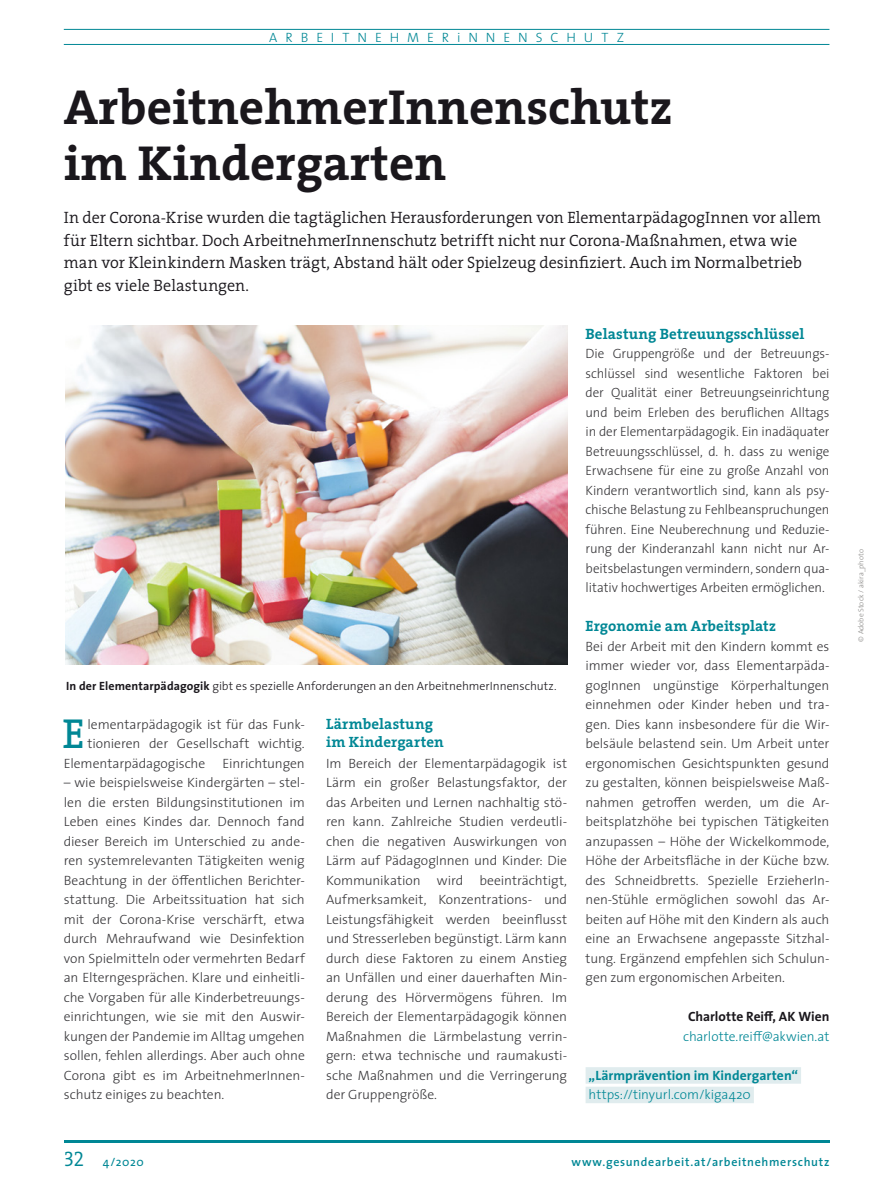
<style>
.page{position:relative;width:872px;height:1191px;background:#fff}
.page>*{position:absolute;margin:0;border:0;box-sizing:border-box;transform-origin:0 0}
.t1{font:700 49.5px/55.5px "The Serif";color:#1a171c}
.t2{font:42.45px "The Serif";color:#008795}
.t3{font:300 16.5px/22.5px "The Serif";color:#1a171c}
.t4{font:700 15px/18px "The Serif";letter-spacing:.005em;color:#008795}
.t5{font:300 13.5px/19.5px "The Sans";letter-spacing:-.005em;color:#38373a;text-align:justify}
.t6{font:300 13.5px "The Sans";letter-spacing:.005em;color:#008795}
.t7{font:700 13.5px "The Sans";letter-spacing:.005em;color:#008795}
.t8{font:300 13.5px "The Sans";letter-spacing:.59em;color:#008795}
.t9{font:700 13.5px "The Sans";color:#1a171c}
.t10{font:300 12px "The Sans";color:#1a171c}
.t11{font:600 12px "The Sans";letter-spacing:.06em;color:#008795}
.t12{font:12px "The Sans";color:#008795}
.t13{font:300 7.5px "The Sans";color:#888785}
.s1{font-weight:700}
.s2{font-family:"The Serif Semi Light Caps";font-size:21px}
</style>
<div class="page">
<hr style="left:64px;top:1140px;width:765px;height:2px;background:#008795">
<hr style="left:64px;top:29px;width:765px;height:1px;background:#008795">
<hr style="left:64px;top:44px;width:765px;height:1px;background:#008795">
<img style="left:65px;top:326px;width:502px;height:338px">
<div style="left:585px;top:1067px;width:216px;height:16px;background:#e0ecee"></div>
<div style="left:585px;top:1086px;width:169px;height:17px;background:#e0ecee"></div>
<p class="t8" style="left:269px;top:26px;width:356px">ARBEITNEHMERiNNENSCHUTZ</p>
<h1 class="t1" style="left:64px;top:78px;width:610px">ArbeitnehmerInnenschutz im Kindergarten</h1>
<p class="t3" style="left:64px;top:206px;width:759px">In der Corona-Krise wurden die tagtäglichen Herausforderungen von ElementarpädagogInnen vor allem für Eltern sichtbar. Doch ArbeitnehmerInnenschutz betrifft nicht nur Corona-Maßnahmen, etwa wie man vor Kleinkindern Masken trägt, Abstand hält oder Spielzeug desinfiziert. Auch im Normalbetrieb gibt es viele Belastungen.</p>
<p class="t10" style="left:66px;top:676px;width:492px"><span class="s1">In der Elementarpädagogik</span> gibt es spezielle Anforderungen an den ArbeitnehmerInnenschutz.</p>
<h2 class="t2" style="left:63px;top:698px;width:24px">E</h2>
<p class="t5" style="left:87px;top:714px;width:219px">lementarpädagogik ist für das Funk-</p>
<p class="t5" style="left:87px;top:733px;width:219px">tionieren der Gesellschaft wichtig.</p>
<p class="t5" style="left:64px;top:753px;width:143px">Elementarpädagogische</p>
<p class="t5" style="left:223px;top:753px;width:84px">Einrichtungen</p>
<p class="t5" style="left:64px;top:772px;width:242px">– wie beispielsweise Kindergärten – stel&shy;len die ersten Bildungsinstitutionen im Leben eines Kindes dar. Dennoch fand dieser Bereich im Unterschied zu ande&shy;ren systemrelevanten Tätigkeiten wenig Beachtung in der öffentlichen Berichter&shy;stattung. Die Arbeitssituation hat sich mit der Corona-Krise verschärft, etwa durch Mehraufwand wie Desinfektion von Spielmitteln oder vermehrten Bedarf an Elterngesprächen. Klare und einheitli&shy;che Vorgaben für alle Kinderbetreuungs&shy;einrichtungen, wie sie mit den Auswir&shy;kungen der Pandemie im Alltag umgehen sollen, fehlen allerdings. Aber auch ohne Corona gibt es im ArbeitnehmerInnen&shy;schutz einiges zu beachten.</p>
<p class="t4" style="left:326px;top:714px;width:119px">Lärmbelastung im Kindergarten</p>
<p class="t5" style="left:326px;top:753px;width:242px">Im Bereich der Elementarpädagogik ist Lärm ein großer Belastungsfaktor, der das Arbeiten und Lernen nachhaltig stö&shy;ren kann. Zahlreiche Studien verdeutli&shy;chen die negativen Auswirkungen von Lärm auf PädagogInnen und Kinder: Die Kommunikation wird beeinträchtigt, Aufmerksamkeit, Konzentrations- und Leistungsfähigkeit werden beeinflusst und Stresserleben begünstigt. Lärm kann durch diese Faktoren zu einem Anstieg an Unfällen und einer dauerhaften Min&shy;derung des Hörvermögens führen. Im Bereich der Elementarpädagogik können Maßnahmen die Lärmbelastung verrin&shy;gern: etwa technische und raumakusti&shy;sche Maßnahmen und die Verringerung der Gruppengröße.</p>
<p class="t4" style="left:585px;top:324px;width:220px">Belastung Betreuungsschlüssel</p>
<p class="t5" style="left:585px;top:343px;width:245px">Die Gruppengröße und der Betreuungs&shy;schlüssel sind wesentliche Faktoren bei der Qualität einer Betreuungseinrichtung und beim Erleben des beruflichen Alltags in der Elementarpädagogik. Ein inadäquater Betreuungsschlüssel, d. h. dass zu wenige Erwachsene für eine zu große Anzahl von Kindern verantwortlich sind, kann als psy&shy;chische Belastung zu Fehlbeanspruchungen führen. Eine Neuberechnung und Reduzie&shy;rung der Kinderanzahl kann nicht nur Ar&shy;beitsbelastungen vermindern, sondern qua&shy;litativ hochwertiges Arbeiten ermöglichen.</p>
<p class="t4" style="left:585px;top:617px;width:192px">Ergonomie am Arbeitsplatz</p>
<p class="t5" style="left:585px;top:636px;width:245px">Bei der Arbeit mit den Kindern kommt es immer wieder vor, dass Elementarpäda&shy;gogInnen ungünstige Körperhaltungen einnehmen oder Kinder heben und tra&shy;gen. Dies kann insbesondere für die Wir&shy;belsäule belastend sein. Um Arbeit unter ergonomischen Gesichtspunkten gesund zu gestalten, können beispielsweise Maß&shy;nahmen getroffen werden, um die Ar&shy;beitsplatzhöhe bei typischen Tätigkeiten anzupassen – Höhe der Wickelkommode, Höhe der Arbeitsfläche in der Küche bzw. des Schneidbretts. Spezielle ErzieherIn&shy;nen-Stühle ermöglichen sowohl das Ar&shy;beiten auf Höhe mit den Kindern als auch eine an Erwachsene angepasste Sitzhal&shy;tung. Ergänzend empfehlen sich Schulun&shy;gen zum ergonomischen Arbeiten.</p>
<p class="t9" style="left:688px;top:1005px;width:143px">Charlotte Reiff, AK Wien</p>
<p class="t6" style="left:683px;top:1025px;width:148px">charlotte.reiff@akwien.at</p>
<p class="t7" style="left:588px;top:1064px;width:211px">„Lärmprävention im Kindergarten“</p>
<p class="t6" style="left:588px;top:1083px;width:164px">https://tinyurl.com/kiga420</p>
<p class="t12" style="left:64px;top:1151px;width:81px"><span class="s2">32</span> 4/2020</p>
<p class="t11" style="left:571px;top:1151px;width:259px">www.gesundearbeit.at/arbeitnehmerschutz</p>
<p class="t13" style="left:854px;top:641px;width:94px;rotate:-90deg">© Adobe Stock / akira_photo</p>
</div>
